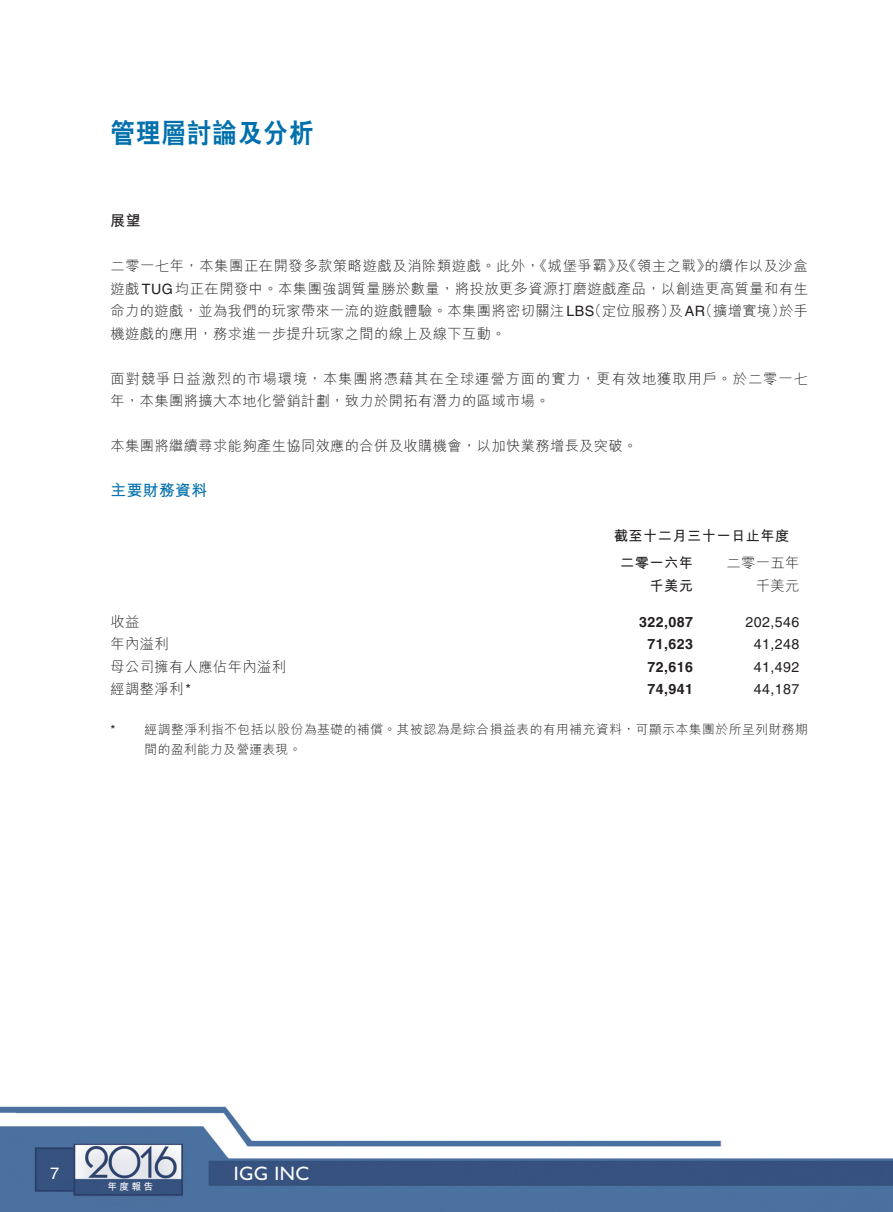
<style>
.page{position:relative;width:893px;height:1212px;background:#fff}
.page>*{position:absolute;margin:0;border:0;box-sizing:border-box;transform-origin:0 0}
.t1{font:800 27px "C Hei 2 HK";letter-spacing:.05em;color:#0070ad;scale:.9 1}
.t2{font:19.5px "Gill Sans Std";letter-spacing:.02em;color:#fff}
.t3{font:16.5px "Helvetica LT Std";color:#fff}
.t4{font:700 15.75px "M Hei HK";letter-spacing:.03em;color:#0070ad}
.t5{font:700 15px "M Hei HK";color:#231f20}
.t6{font:300 14.25px/22.5px "M Hei HK";letter-spacing:.03em;color:#231f20}
.t7{font:300 14.25px/22.5px "M Hei HK";letter-spacing:.07em;color:#231f20}
.t8{font:14.25px "Helvetica LT Std";letter-spacing:.03em;color:#231f20}
.t9{font:700 14.25px "Helvetica LT Std";letter-spacing:.03em;color:#231f20}
.t10{font:700 14.25px "M Hei HK";letter-spacing:.03em;color:#231f20}
.t11{font:300 12.75px "M Hei HK";letter-spacing:.04em;color:#231f20}
.t12{font:12.75px "Helvetica LT Std";color:#231f20}
.t13{font:700 9.75px "M Hei HK";color:#fff}
.s1{font-family:"Helvetica LT Std";font-weight:400}
.s2{font-family:"M Hei HK";font-weight:300}
</style>
<div class="page">
<img style="left:0;top:1106px;width:892px;height:106px">
<h1 class="t1" style="left:111px;top:120px;width:227px">管理層討論及分析</h1>
<p class="t5" style="left:111px;top:210px;width:32px">展望</p>
<p class="t6" style="left:704px;top:254px;width:105px">的續作以及沙盒</p>
<p class="t6" style="left:111px;top:254px;width:602px">二零一七年，本集團正在開發多款策略遊戲及消除類遊戲。此外《，城堡爭霸 《及》 領主之戰》</p>
<p class="t6" style="left:111px;top:277px;width:699px">遊戲<span class="s1">TUG</span>均正在開發中。本集團強調質量勝於數量，將投放更多資源打磨遊戲產品，以創造更高質量和有生</p>
<p class="t6" style="left:779px;top:299px;width:30px">於手</p>
<p class="t6" style="left:588px;top:299px;width:89px">（定位服務）</p>
<p class="t6" style="left:698px;top:299px;width:89px">（擴增實境）</p>
<p class="t6" style="left:111px;top:299px;width:485px">命力的遊戲，並為我們的玩家帶來一流的遊戲體驗。本集團將密切關注<span class="s1">LBS</span>機遊戲的應用，務求進一步提升玩家之間的線上及線下互動。</p>
<p class="t7" style="left:111px;top:367px;width:699px">面對競爭日益激烈的市場環境，本集團將憑藉其在全球運營方面的實力，更有效地獲取用戶。於二零一七年，本集團將擴大本地化營銷計劃，致力於開拓有潛力的區域市場。</p>
<p class="t6" style="left:111px;top:434px;width:528px">本集團將繼續尋求能夠產生協同效應的合併及收購機會，以加快業務增長及突破。</p>
<p class="t4" style="left:111px;top:479px;width:98px">主要財務資料</p>
<p class="t10" style="left:614px;top:525px;width:177px">截至十二月三十一日止年度</p>
<p class="t6" style="left:727px;top:551px;width:74px">二零一五年</p>
<p class="t8" style="left:668px;top:303px;width:38px"><span class="s2">及</span>AR</p>
<p class="t10" style="left:620px;top:552px;width:74px">二零一六年</p>
<p class="t10" style="left:650px;top:575px;width:45px">千美元</p>
<p class="t6" style="left:756px;top:574px;width:45px">千美元</p>
<p class="t6" style="left:111px;top:610px;width:30px">收益</p>
<p class="t9" style="left:639px;top:613px;width:55px">322,087</p>
<p class="t8" style="left:746px;top:613px;width:55px">202,546</p>
<p class="t6" style="left:111px;top:632px;width:60px">年內溢利</p>
<p class="t9" style="left:648px;top:635px;width:47px">71,623</p>
<p class="t8" style="left:754px;top:636px;width:47px">41,248</p>
<p class="t6" style="left:111px;top:655px;width:177px">母公司擁有人應佔年內溢利</p>
<p class="t9" style="left:648px;top:658px;width:47px">72,616</p>
<p class="t8" style="left:754px;top:658px;width:47px">41,492</p>
<p class="t6" style="left:111px;top:677px;width:82px">經調整淨利<span class="s1">*</span></p>
<p class="t11" style="left:145px;top:723px;width:665px">經調整淨利指不包括以股份為基礎的補償。其被認為是綜合損益表的有用補充資料，可顯示本集團於所呈列財務期</p>
<p class="t9" style="left:648px;top:680px;width:47px">74,941</p>
<p class="t8" style="left:754px;top:681px;width:47px">44,187</p>
<p class="t12" style="left:111px;top:722px;width:6px">*</p>
<p class="t11" style="left:145px;top:742px;width:158px">間的盈利能力及營運表現。</p>
<p class="t3" style="left:50px;top:1163px;width:11px">7</p>
<p class="t13" style="left:107px;top:1179px;width:47px">年度報告</p>
<h2 class="t2" style="left:234px;top:1162px;width:77px">IGG INC</h2>
</div>
